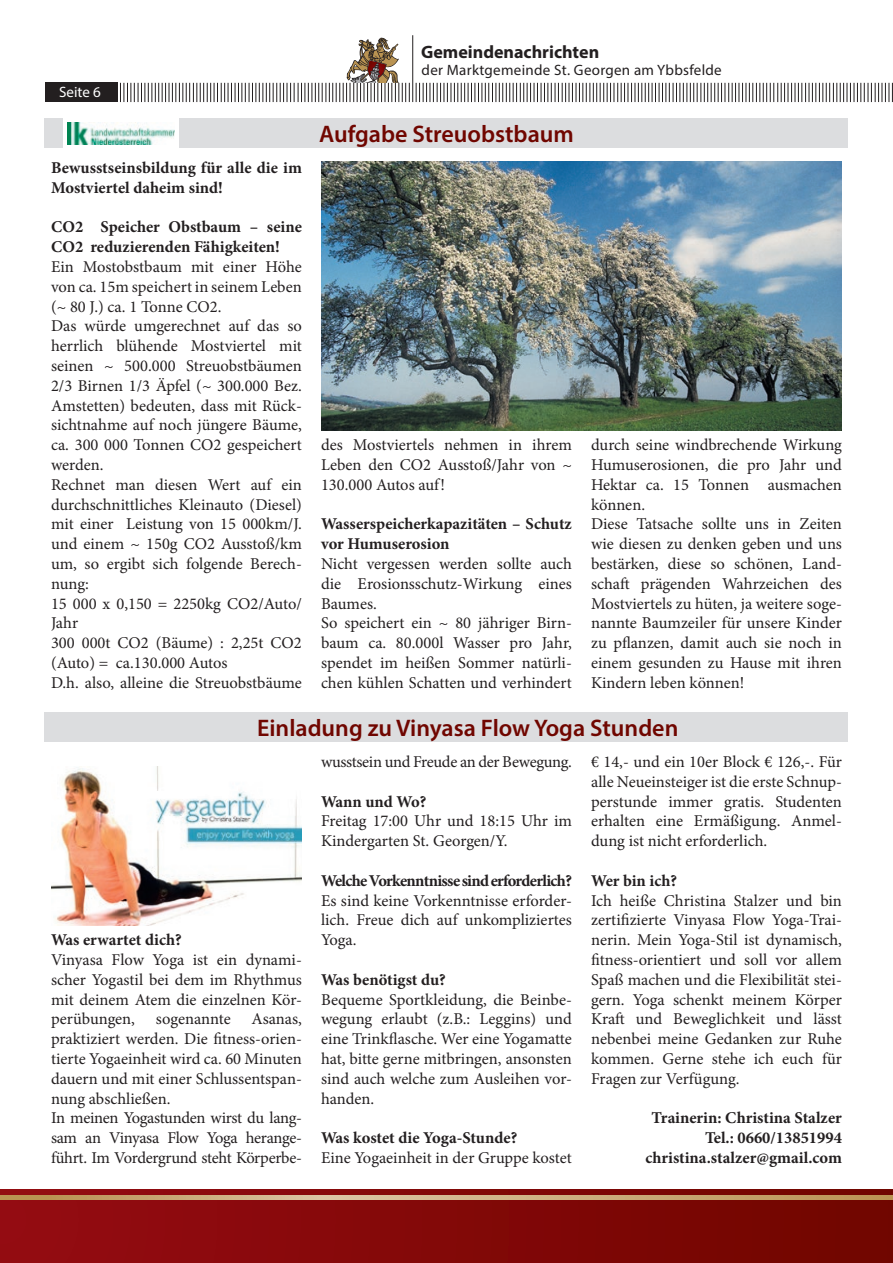
<style>
.page{position:relative;width:893px;height:1263px;background:#fff}
.page>*{position:absolute;margin:0;border:0;box-sizing:border-box;transform-origin:0 0}
.t1{font:600 24px "Myriad Pro";color:#700600}
.t2{font:700 18px "Myriad Pro";color:#231f20}
.t3{font:16.5px/19.8px "Minion Pro";color:#231f20;text-align:justify}
.t4{font:700 16.5px/19.8px "Minion Pro";color:#231f20}
.t5{font:700 16.5px "Minion Pro";letter-spacing:-.04em;color:#231f20}
.t6{font:16.5px "Minion Pro";letter-spacing:-.02em;color:#231f20}
.t7{font:15px "Myriad Pro";letter-spacing:.02em;color:#231f20}
.t8{font:15px "Myriad Pro";color:#fff}
</style>
<div class="page">
<hr style="left:412px;top:35px;width:1px;height:67px;background:#231f20">
<svg style="left:416px;top:83px;width:477px;height:19px"></svg>
<div style="left:45px;top:83px;width:72px;height:19px;background:#231f20"></div>
<svg style="left:120px;top:37px;width:290px;height:65px"></svg>
<div style="left:0;top:1189px;width:893px;height:74px;background:linear-gradient(to right,#961015,#730a02)"></div>
<svg style="left:0;top:1195px;width:893px;height:4px;background:#c9aa79"></svg>
<img style="left:321px;top:162px;width:521px;height:268px">
<div style="left:45px;top:118px;width:803px;height:30px;background:#dcdddf"></div>
<div style="left:45px;top:712px;width:803px;height:30px;background:#dcdddf"></div>
<div style="left:64px;top:113px;width:115px;height:40px;background:#fff"></div>
<img style="left:68px;top:122px;width:107px;height:22px">
<img style="left:51px;top:767px;width:251px;height:158px">
<p class="t2" style="left:421px;top:40px;width:180px">Gemeindenachrichten</p>
<p class="t8" style="left:59px;top:83px;width:43px">Seite 6</p>
<p class="t4" style="left:51px;top:157px;width:252px">Bewusstseinsbildung für alle die im<br>Mostviertel daheim sind!</p>
<p class="t4" style="left:51px;top:217px;width:252px">CO2 Speicher Obstbaum – seine<br>CO2 reduzierenden Fähigkeiten!</p>
<p class="t3" style="left:51px;top:257px;width:252px;text-align:left">Ein Mostobstbaum mit einer Höhe von ca. 15m speichert in seinem Leben (~ 80 J.) ca. 1 Tonne CO2.<br>Das würde umgerechnet auf das so herrlich blühende Mostviertel mit seinen ~ 500.000 Streuobstbäumen<br>2/3 Birnen 1/3 Äpfel (~ 300.000 Bez.<br>Amstetten) bedeuten, dass mit Rück&shy;sichtnahme auf noch jüngere Bäume, ca. 300 000 Tonnen CO2 gespeichert werden.<br>Rechnet man diesen Wert auf ein durchschnittliches Kleinauto (Diesel) mit einer Leistung von 15 000km/J. und einem ~ 150g CO2 Ausstoß/km um, so ergibt sich folgende Berech&shy;nung:<br>15 000 x 0,150 = 2250kg CO2/Auto/<br>Jahr<br>300 000t CO2 (Bäume) : 2,25t CO2 (Auto) = ca.130.000 Autos<br>D.h. also, alleine die Streuobstbäume</p>
<p class="t7" style="left:422px;top:61px;width:302px">der Marktgemeinde St. Georgen am Ybbsfelde</p>
<h1 class="t1" style="left:319px;top:119px;width:256px">Aufgabe Streuobstbaum</h1>
<p class="t3" style="left:321px;top:435px;width:252px">des Mostviertels nehmen in ihrem Leben den CO2 Ausstoß/Jahr von ~ 130.000 Autos auf!</p>
<p class="t4" style="left:321px;top:514px;width:252px">Wasserspeicherkapazitäten – Schutz vor Humuserosion</p>
<p class="t3" style="left:321px;top:554px;width:252px;text-align:left">Nicht vergessen werden sollte auch die Erosionsschutz-Wirkung eines<br>Baumes.<br>So speichert ein ~ 80 jähriger Birn&shy;baum ca. 80.000l Wasser pro Jahr, spendet im heißen Sommer natürli&shy;chen kühlen Schatten und verhindert</p>
<p class="t3" style="left:591px;top:435px;width:252px;text-align:left">durch seine windbrechende Wirkung<br>Humuserosionen, die pro Jahr und<br>Hektar ca. 15 Tonnen ausmachen können.<br>Diese Tatsache sollte uns in Zeiten wie diesen zu denken geben und uns bestärken, diese so schönen, Land&shy;schaft prägenden Wahrzeichen des<br>Mostviertels zu hüten, ja weitere soge&shy;nannte Baumzeiler für unsere Kinder zu pflanzen, damit auch sie noch in einem gesunden zu Hause mit ihren<br>Kindern leben können!</p>
<h1 class="t1" style="left:257px;top:713px;width:423px">Einladung zu Vinyasa Flow Yoga Stunden</h1>
<p class="t4" style="left:51px;top:930px;width:132px">Was erwartet dich?</p>
<p class="t3" style="left:51px;top:950px;width:252px">Vinyasa Flow Yoga ist ein dynami&shy;scher Yogastil bei dem im Rhythmus mit deinem Atem die einzelnen Kör&shy;perübungen,</p>
<p class="t3" style="left:51px;top:1009px;width:252px;text-align:left;text-indent:201px">Asanas, praktiziert werden. Die fitness-orien&shy;tierte Yogaeinheit wird ca. 60 Minuten dauern und mit einer Schlussentspan&shy;nung abschließen.<br>In meinen Yogastunden wirst du lang&shy;sam an Vinyasa Flow Yoga herange&shy;führt. Im Vordergrund steht Körperbe-</p>
<p class="t3" style="left:156px;top:1009px;width:76px">sogenannte</p>
<p class="t6" style="left:321px;top:751px;width:252px">wusstsein und Freude an der Bewegung.</p>
<p class="t4" style="left:321px;top:791px;width:107px">Wann und Wo?</p>
<p class="t3" style="left:321px;top:811px;width:252px">Freitag 17:00 Uhr und 18:15 Uhr im<br>Kindergarten St. Georgen/Y.</p>
<p class="t5" style="left:321px;top:869px;width:252px">Welche Vorkenntnisse sind erforderlich?</p>
<p class="t3" style="left:321px;top:890px;width:252px">Es sind keine Vorkenntnisse erforder&shy;lich. Freue dich auf unkompliziertes Yoga.</p>
<p class="t4" style="left:321px;top:969px;width:126px">Was benötigst du?</p>
<p class="t3" style="left:321px;top:989px;width:252px">Bequeme Sportkleidung, die Beinbe&shy;wegung erlaubt (z.B.: Leggins) und eine Trinkflasche. Wer eine Yogamatte hat, bitte gerne mitbringen, ansonsten sind auch welche zum Ausleihen vor&shy;handen.</p>
<p class="t4" style="left:321px;top:1128px;width:198px">Was kostet die Yoga-Stunde?</p>
<p class="t3" style="left:321px;top:1148px;width:252px">Eine Yogaeinheit in der Gruppe kostet</p>
<p class="t3" style="left:591px;top:752px;width:252px">€ 14,- und ein 10er Block € 126,-. Für alle Neueinsteiger ist die erste Schnup&shy;perstunde immer gratis. Studenten erhalten eine Ermäßigung. Anmel&shy;dung ist nicht erforderlich.</p>
<p class="t4" style="left:591px;top:870px;width:88px">Wer bin ich?</p>
<p class="t3" style="left:591px;top:890px;width:252px">Ich heiße Christina Stalzer und bin zertifizierte Vinyasa Flow Yoga-Trai&shy;nerin. Mein Yoga-Stil ist dynamisch, fitness-orientiert und soll vor allem Spaß machen und die Flexibilität stei&shy;gern. Yoga schenkt meinem Körper Kraft und Beweglichkeit und lässt nebenbei meine Gedanken zur Ruhe kommen. Gerne stehe ich euch für Fragen zur Verfügung.</p>
<p class="t4" style="left:645px;top:1108px;width:198px;text-align:right">Trainerin: Christina Stalzer<br>Tel.: 0660/13851994 christina.stalzer@gmail.com</p>
</div>
